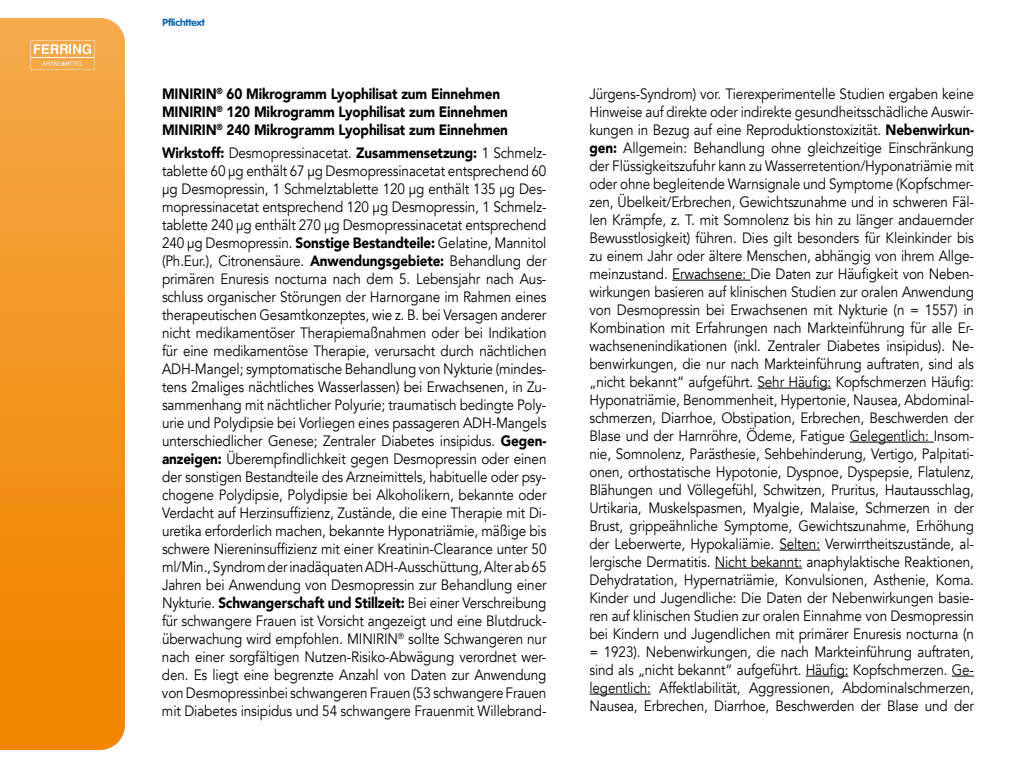
<style>
.page{position:relative;width:1024px;height:768px;background:#fff}
.page>*{position:absolute;margin:0;border:0;box-sizing:border-box;transform-origin:0 0}
.t1{font:15px/18px "Avenir";letter-spacing:-.01em;color:#000;text-align:justify;scale:.9 1}
.t2{font:900 15px/18px "Avenir";letter-spacing:-.01em;color:#000;scale:.9 1}
.t3{font:700 10px "VAG Rounded";color:#005da9}
.s1{font-weight:900}
</style>
<div class="page">
<svg style="left:0;top:18px;width:125px;height:732px;background:#f29520"></svg>
<hr style="left:30px;top:58px;width:64px;height:1px;background:#fff">
<svg style="left:31px;top:40px;width:63px;height:29px;background:#f6bc72"></svg>
<hr style="left:672px;top:280px;width:79px;height:1px;background:#000">
<hr style="left:758px;top:388px;width:73px;height:1px;background:#000">
<hr style="left:850px;top:442px;width:84px;height:1px;background:#000">
<hr style="left:779px;top:550px;width:41px;height:1px;background:#000">
<hr style="left:715px;top:568px;width:87px;height:1px;background:#000">
<hr style="left:806px;top:676px;width:42px;height:1px;background:#000">
<svg style="left:952px;top:676px;width:22px;height:1px"></svg>
<hr style="left:590px;top:694px;width:61px;height:1px;background:#000">
<p class="t3" style="left:162px;top:16px;width:44px">Pflichttext</p>
<p class="t2" style="left:162px;top:84px;width:386px">MINIRIN<sup>®</sup> 60 Mikrogramm Lyophilisat zum Einnehmen<br>MINIRIN<sup>®</sup> 120 Mikrogramm Lyophilisat zum Einnehmen<br>MINIRIN<sup>®</sup> 240 Mikrogramm Lyophilisat zum Einnehmen</p>
<p class="t1" style="left:162px;top:144px;width:429px"><span class="s1">Wirkstoff:</span> Desmopressinacetat. <span class="s1">Zusammensetzung:</span> 1 Schmelz&shy;tablette 60 µg enthält 67 µg Desmopressinacetat entsprechend 60 µg Desmopressin, 1 Schmelztablette 120 µg enthält 135 µg Des&shy;mopressinacetat entsprechend 120 µg Desmopressin, 1 Schmelz&shy;tablette 240 µg enthält 270 µg Desmopressinacetat entsprechend 240 µg Desmopressin. <span class="s1">Sonstige Bestandteile:</span> Gelatine, Mannitol (Ph.Eur.), Citronensäure. <span class="s1">Anwendungsgebiete:</span> Behandlung der primären Enuresis nocturna nach dem 5. Lebensjahr nach Aus&shy;schluss organischer Störungen der Harnorgane im Rahmen eines therapeutischen Gesamtkonzeptes, wie z. B. bei Versagen anderer nicht medikamentöser Therapiemaßnahmen oder bei Indikation für eine medikamentöse Therapie, verursacht durch nächtlichen ADH-Mangel; symptomatische Behandlung von Nykturie (mindes&shy;tens 2maliges nächtliches Wasserlassen) bei Erwachsenen, in Zu&shy;sammenhang mit nächtlicher Polyurie; traumatisch bedingte Poly&shy;urie und Polydipsie bei Vorliegen eines passageren ADH-Mangels unterschiedlicher Genese; Zentraler Diabetes insipidus. <span class="s1">Gegen&shy;anzeigen:</span> Überempfindlichkeit gegen Desmopressin oder einen der sonstigen Bestandteile des Arzneimittels, habituelle oder psy&shy;chogene Polydipsie, Polydipsie bei Alkoholikern, bekannte oder Verdacht auf Herzinsuffizienz, Zustände, die eine Therapie mit Di&shy;uretika erforderlich machen, bekannte Hyponatriämie, mäßige bis schwere Niereninsuffizienz mit einer Kreatinin-Clearance unter 50 ml/Min., Syndrom der inadäquaten ADH-Ausschüttung, Alter ab 65<br>Jahren bei Anwendung von Desmopressin zur Behandlung einer Nykturie. <span class="s1">Schwangerschaft und Stillzeit:</span> Bei einer Verschreibung für schwangere Frauen ist Vorsicht angezeigt und eine Blutdruck&shy;überwachung wird empfohlen. MINIRIN<sup>®</sup> sollte Schwangeren nur nach einer sorgfältigen Nutzen-Risiko-Abwägung verordnet wer&shy;den. Es liegt eine begrenzte Anzahl von Daten zur Anwendung von Desmopressinbei schwangeren Frauen (53 schwangere Frauen mit Diabetes insipidus und 54 schwangere Frauenmit Willebrand-</p>
<p class="t1" style="left:589px;top:85px;width:429px">Jürgens-Syndrom) vor. Tierexperimentelle Studien ergaben keine Hinweise auf direkte oder indirekte gesundheitsschädliche Auswir&shy;kungen in Bezug auf eine Reproduktionstoxizität. <span class="s1">Nebenwirkun&shy;gen:</span> Allgemein: Behandlung ohne gleichzeitige Einschränkung der Flüssigkeitszufuhr kann zu Wasserretention/Hyponatriämie mit oder ohne begleitende Warnsignale und Symptome (Kopfschmer&shy;zen, Übelkeit/Erbrechen, Gewichtszunahme und in schweren Fäl&shy;len Krämpfe, z. T. mit Somnolenz bis hin zu länger andauernder Bewusstlosigkeit) führen. Dies gilt besonders für Kleinkinder bis zu einem Jahr oder ältere Menschen, abhängig von ihrem Allge&shy;meinzustand. Erwachsene: Die Daten zur Häufigkeit von Neben&shy;wirkungen basieren auf klinischen Studien zur oralen Anwendung von Desmopressin bei Erwachsenen mit Nykturie (n = 1557) in Kombination mit Erfahrungen nach Markteinführung für alle Er&shy;wachsenenindikationen (inkl. Zentraler Diabetes insipidus). Ne&shy;benwirkungen, die nur nach Markteinführung auftraten, sind als „nicht bekannt“ aufgeführt. Sehr Häufig: Kopfschmerzen Häufig:<br>Hyponatriämie, Benommenheit, Hypertonie, Nausea, Abdominal&shy;schmerzen, Diarrhoe, Obstipation, Erbrechen, Beschwerden der Blase und der Harnröhre, Ödeme, Fatigue Gelegentlich: Insom&shy;nie, Somnolenz, Parästhesie, Sehbehinderung, Vertigo, Palpitati&shy;onen, orthostatische Hypotonie, Dyspnoe, Dyspepsie, Flatulenz, Blähungen und Völlegefühl, Schwitzen, Pruritus, Hautausschlag, Urtikaria, Muskelspasmen, Myalgie, Malaise, Schmerzen in der Brust, grippeähnliche Symptome, Gewichtszunahme, Erhöhung der Leberwerte, Hypokaliämie. Selten: Verwirrtheitszustände, al&shy;lergische Dermatitis. Nicht bekannt: anaphylaktische Reaktionen, Dehydratation, Hypernatriämie, Konvulsionen, Asthenie, Koma.<br>Kinder und Jugendliche: Die Daten der Nebenwirkungen basie&shy;ren auf klinischen Studien zur oralen Einnahme von Desmopressin bei Kindern und Jugendlichen mit primärer Enuresis nocturna (n = 1923). Nebenwirkungen, die nach Markteinführung auftraten, sind als „nicht bekannt“ aufgeführt. Häufig: Kopfschmerzen. Ge&shy;legentlich: Affektlabilität, Aggressionen, Abdominalschmerzen, Nausea, Erbrechen, Diarrhoe, Beschwerden der Blase und der</p>
</div>
